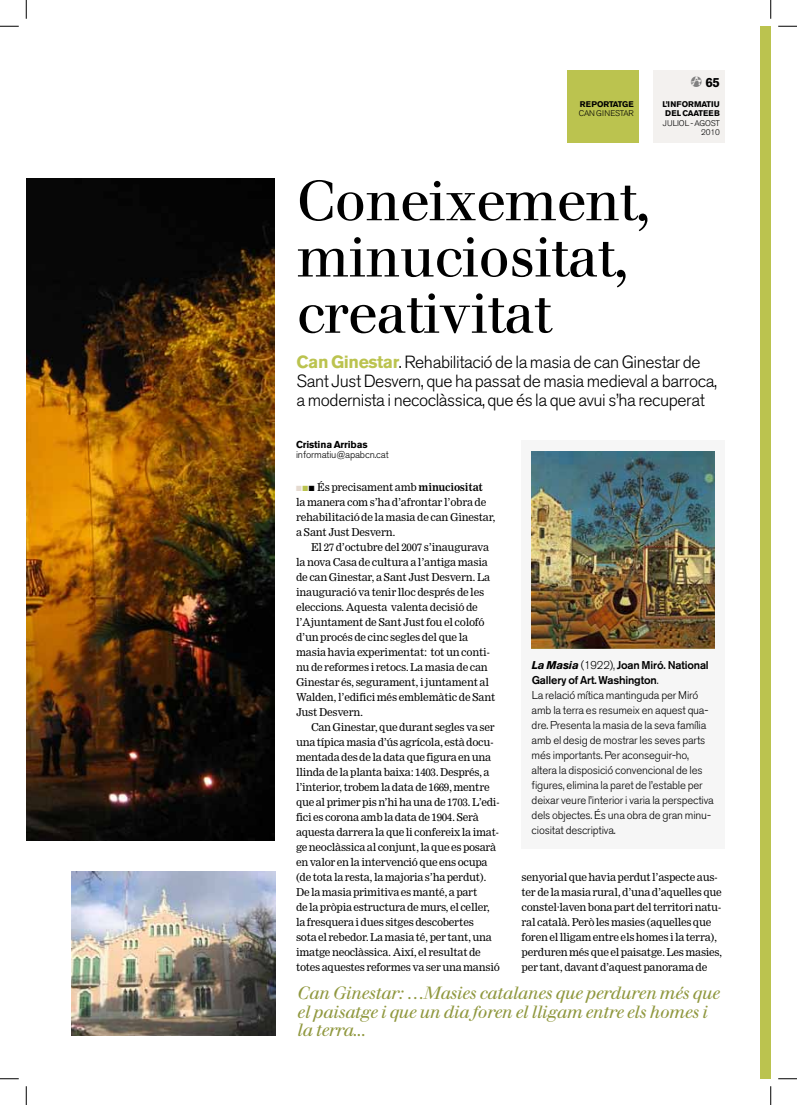
<style>
.page{position:relative;width:797px;height:1105px;background:#fff}
.page>*{position:absolute;margin:0;border:0;box-sizing:border-box;transform-origin:0 0}
.t1{font:56.25px/56.2px "Walbaum";letter-spacing:-.015em;color:#000}
.t2{font:300 17.5px/18.8px "Akzidenz Grotesk BE";letter-spacing:-.025em;color:#000}
.t3{font:italic 17.5px/18.8px "Walbaum";letter-spacing:-.015em;color:#90983f}
.t4{font:700 13.25px "Akzidenz Grotesk BE";color:#000}
.t5{font:300 11.25px/15px "Akzidenz Grotesk BE";letter-spacing:-.015em;color:#000}
.t6{font:10.62px/15px "Clarion";letter-spacing:-.02em;color:#000}
.t7{font:300 10px "Akzidenz Grotesk BE";letter-spacing:-.015em;color:#000}
.t8{font:700 10px "Akzidenz Grotesk BE";letter-spacing:-.015em;color:#000}
.t9{font:700 8.12px/9.4px "Akzidenz Grotesk BE";letter-spacing:.005em;color:#000;text-align:center}
.t10{font:300 8.12px/9.4px "Akzidenz Grotesk BE";letter-spacing:-.005em;color:#000;text-align:right}
.t11{font:300 8.12px "Akzidenz Grotesk BE";letter-spacing:.03em;color:#000}
.s1{font-family:"CAAT";font-weight:400;color:#808080}
.s2{font-weight:700;color:#bbc34f}
.s3{color:#e5dad0}
.s4{color:#bbc34f}
.s5{font-weight:700}
.s6{font-weight:700;font-style:italic}
.s7{font-weight:500}
</style>
<div class="page">
<div style="left:567px;top:70px;width:72px;height:72px;background:#bbc34f"></div>
<div style="left:760px;top:26px;width:10px;height:1053px;background:#bbc34f"></div>
<div style="left:653px;top:70px;width:72px;height:72px;background:#f3f1ef"></div>
<img style="left:26px;top:179px;width:249px;height:661px">
<img style="left:72px;top:872px;width:203px;height:163px">
<div style="left:521px;top:440px;width:203px;height:408px;background:#f6f6f6"></div>
<img style="left:531px;top:451px;width:183px;height:198px">
<svg style="left:0;top:25px;width:19px;height:2px"></svg>
<svg style="left:778px;top:25px;width:19px;height:2px"></svg>
<svg style="left:0;top:1078px;width:19px;height:1px"></svg>
<svg style="left:778px;top:1078px;width:19px;height:1px"></svg>
<svg style="left:25px;top:0;width:2px;height:19px"></svg>
<svg style="left:25px;top:1086px;width:2px;height:19px"></svg>
<svg style="left:770px;top:0;width:1px;height:19px"></svg>
<svg style="left:770px;top:1086px;width:1px;height:19px"></svg>
<p class="t4" style="left:691px;top:75px;width:30px"><span class="s1">c</span> 65</p>
<p class="t9" style="left:662px;top:99px;width:59px">L’informaTI U<br>DEL CAATEEB</p>
<p class="t10" style="left:662px;top:118px;width:58px">juliol - agost<br>2010</p>
<p class="t9" style="left:580px;top:99px;width:55px">REPORTATGE</p>
<p class="t11" style="left:579px;top:109px;width:57px">can Ginestar</p>
<p class="t9" style="left:687px;top:109px;width:7px">A</p>
<p class="t10" style="left:692px;top:118px;width:13px">GENER</p>
<h1 class="t1" style="left:296px;top:173px;width:355px">Coneixement, minuciositat, creativitat</h1>
<h2 class="t2" style="left:296px;top:353px;width:422px"><span class="s2">Can Ginestar</span>. Rehabilitació de la masia de can Ginestar de<br>Sant Just Desvern, que ha passat de masia medieval a barroca, a modernista i necoclàssica, que és la que avui s’ha recuperat</h2>
<p class="t8" style="left:296px;top:439px;width:73px">Cristina Arribas</p>
<p class="t7" style="left:296px;top:449px;width:94px">informatiu@apabcn.cat</p>
<p class="t6" style="left:296px;top:480px;width:201px"><span class="s3">■</span><span class="s4">■</span>■ És precisament amb <span class="s5">minuciositat<br></span>la manera com s’ha d’afrontar l’obra de rehabilitació de la masia de can Ginestar, a Sant Just Desvern.</p>
<p class="t6" style="left:296px;top:540px;width:201px;text-indent:15px">El 27 d’octubre del 2007 s’inaugurava la nova Casa de cultura a l’antiga masia de can Ginestar, a Sant Just Desvern. La inauguració va tenir lloc després de les eleccions. Aquesta valenta decisió de l’Ajuntament de Sant Just fou el colofó d’un procés de cinc segles del que la masia havia experimentat: tot un conti&shy;nu de reformes i retocs. La masia de can Ginestar és, segurament, i juntament al Walden, l’edifici més emblemàtic de Sant Just Desvern.</p>
<p class="t6" style="left:296px;top:720px;width:205px;text-indent:15px">Can Ginestar, que durant segles va ser una típica masia d’ús agrícola, està docu&shy;mentada des de la data que figura en una llinda de la planta baixa: 1403. Després, a l’interior, trobem la data de 1669, mentre que al primer pis n’hi ha una de 1703. L’edi&shy;fici es corona amb la data de 1904. Serà aquesta darrera la que li confereix la imat&shy;ge neoclàssica al conjunt, la que es posarà en valor en la intervenció que ens ocupa (de tota la resta, la majoria s’ha perdut).<br>De la masia primitiva es manté, a part<br>de la pròpia estructura de murs, el celler, la fresquera i dues sitges descobertes<br>sota el rebedor. La masia té, per tant, una imatge neoclàssica. Així, el resultat de totes aquestes reformes va ser una mansió</p>
<p class="t5" style="left:531px;top:657px;width:184px"><span class="s6">La Masia</span> (1922), <span class="s7">Joan Miró. National Gallery of Art. Washington</span>.<br>La relació mítica mantinguda per M iró amb la terra es resumeix en aquest qua&shy;dre. Presenta la masia de la seva família amb el desig de mostrar les seves parts més importants. Per aconseguir-ho, altera la disposició convencional de les figures, elimina la paret de l’estable per deixar veure l’interior i varia la perspectiva dels objectes. És una obra de gran minu&shy;ciositat descriptiva.</p>
<p class="t6" style="left:521px;top:870px;width:202px">senyorial que havia perdut l’aspecte aus&shy;ter de la masia rural, d’una d’aquelles que constel·laven bona part del territori natu&shy;ral català. Però les masies (aquelles que foren el lligam entre els homes i la terra), perduren més que el paisatge. Les masies, per tant, davant d’aquest panorama de</p>
<h2 class="t3" style="left:296px;top:983px;width:424px">Can Ginestar: …Masies catalanes que perduren més que el paisatge i que un dia foren el lligam entre els homes i la terra...</h2>
</div>
